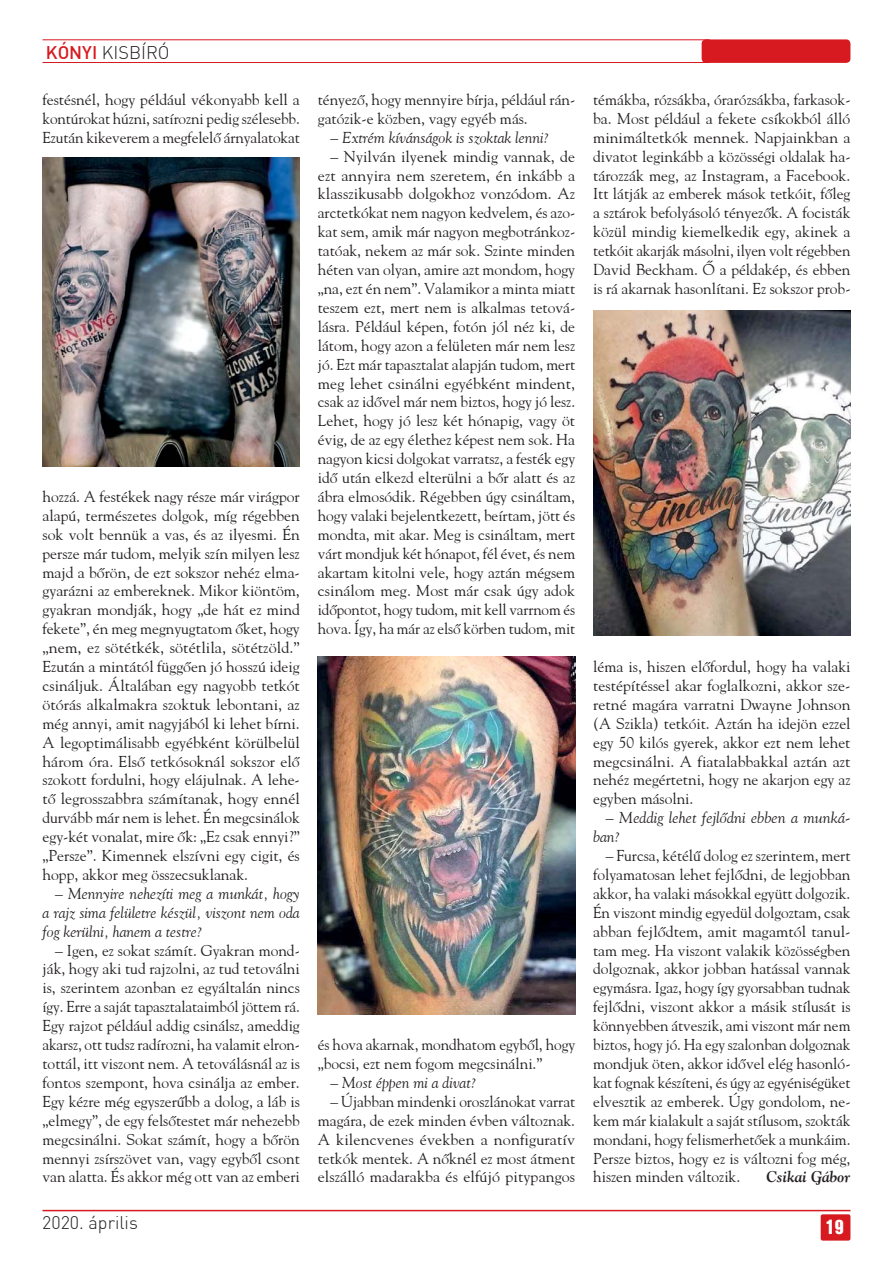
<style>
.page{position:relative;width:893px;height:1263px;background:#fff}
.page>*{position:absolute;margin:0;border:0;box-sizing:border-box;transform-origin:0 0}
.t1{font:18px "Din CE Lig H";color:#231f20}
.t2{font:18px "H Helv Inserat";color:#fff}
.t3{font:15.75px/18.9px "H Goudy";color:#231f20;text-align:justify}
.t4{font:italic 15.75px/18.9px "H Goudy";color:#231f20;text-align:justify}
.t5{font:italic 700 15.75px "H Goudy";color:#231f20}
.s1{font-family:"Din CE Med H";color:#d71920}
.s2{font-style:italic}
</style>
<div class="page">
<hr style="left:43px;top:1210px;width:807px;height:1px;background:#d71920">
<div style="left:821px;top:1214px;width:29px;height:26px;background:#d71920;border-radius:2px"></div>
<div style="left:702px;top:39px;width:148px;height:24px;background:#d71920;border-radius:4px"></div>
<hr style="left:43px;top:62px;width:667px;height:1px;background:#d71920">
<hr style="left:43px;top:39px;width:667px;height:1px;background:#d71920">
<img style="left:43px;top:157px;width:257px;height:309px">
<img style="left:318px;top:656px;width:257px;height:358px">
<img style="left:593px;top:310px;width:257px;height:326px">
<p class="t1" style="left:46px;top:42px;width:125px"><span class="s1">KÓNYI</span> KISBÍRÓ</p>
<p class="t3" style="left:43px;top:90px;width:259px">festésnél, hogy például vékonyabb kell a kontúrokat húzni, satírozni pedig szélesebb.<br>Ezután kikeverem a megfelelő árnyalatokat</p>
<p class="t3" style="left:43px;top:486px;width:259px">hozzá. A festékek nagy része már virágpor alapú, természetes dolgok, míg régebben sok volt bennük a vas, és az ilyesmi. Én persze már tudom, melyik szín milyen lesz majd a bőrön, de ezt sokszor nehéz elma&shy;gyarázni az embereknek. Mikor kiöntöm, gyakran mondják, hogy „de hát ez mind fekete”, én meg megnyugtatom őket, hogy „nem, ez sötétkék, sötétlila, sötétzöld.” Ezután a mintától függően jó hosszú ideig csináljuk. Általában egy nagyobb tetkót ötórás alkalmakra szoktuk lebontani, az még annyi, amit nagyjából ki lehet bírni.<br>A legoptimálisabb egyébként körülbelül három óra. Első tetkósoknál sokszor elő szokott fordulni, hogy elájulnak. A lehe&shy;tő legrosszabbra számítanak, hogy ennél durvább már nem is lehet. Én megcsinálok egy-két vonalat, mire ők: „Ez csak ennyi?” „Persze”. Kimennek elszívni egy cigit, és hopp, akkor meg összecsuklanak.</p>
<p class="t4" style="left:43px;top:884px;width:259px;text-indent:13px">– Mennyire nehezíti meg a munkát, hogy a rajz sima felületre készül, viszont nem oda fog kerülni, hanem a testre?</p>
<p class="t3" style="left:43px;top:940px;width:259px;text-indent:13px"><span class="s2">–</span> Igen, ez sokat számít. Gyakran mond&shy;ják, hogy aki tud rajzolni, az tud tetoválni is, szerintem azonban ez egyáltalán nincs így. Erre a saját tapasztalataimból jöttem rá.<br>Egy rajzot például addig csinálsz, ameddig akarsz, ott tudsz radírozni, ha valamit elron&shy;tottál, itt viszont nem. A tetoválásnál az is fontos szempont, hova csinálja az ember.<br>Egy kézre még egyszerűbb a dolog, a láb is „elmegy”, de egy felsőtestet már nehezebb megcsinálni. Sokat számít, hogy a bőrön mennyi zsírszövet van, vagy egyből csont van alatta. És akkor még ott van az emberi</p>
<p class="t1" style="left:42px;top:1212px;width:97px">2020. április</p>
<p class="t3" style="left:318px;top:90px;width:259px">tényező, hogy mennyire bírja, például rán&shy;gatózik-e közben, vagy egyéb más.</p>
<p class="t4" style="left:331px;top:128px;width:220px">– Extrém kívánságok is szoktak lenni?</p>
<p class="t3" style="left:318px;top:146px;width:259px;text-indent:13px"><span class="s2">–</span> Nyilván ilyenek mindig vannak, de ezt annyira nem szeretem, én inkább a klasszikusabb dolgokhoz vonzódom. Az arctetkókat nem nagyon kedvelem, és azo&shy;kat sem, amik már nagyon megbotránkoz&shy;tatóak, nekem az már sok. Szinte minden héten van olyan, amire azt mondom, hogy „na, ezt én nem”. Valamikor a minta miatt teszem ezt, mert nem is alkalmas tetová&shy;lásra. Például képen, fotón jól néz ki, de látom, hogy azon a felületen már nem lesz jó. Ezt már tapasztalat alapján tudom, mert meg lehet csinálni egyébként mindent, csak az idővel már nem biztos, hogy jó lesz.<br>Lehet, hogy jó lesz két hónapig, vagy öt évig, de az egy élethez képest nem sok. Ha nagyon kicsi dolgokat varratsz, a festék egy idő után elkezd elterülni a bőr alatt és az ábra elmosódik. Régebben úgy csináltam, hogy valaki bejelentkezett, beírtam, jött és mondta, mit akar. Meg is csináltam, mert várt mondjuk két hónapot, fél évet, és nem akartam kitolni vele, hogy aztán mégsem csinálom meg. Most már csak úgy adok időpontot, hogy tudom, mit kell varrnom és hova. Így, ha már az első körben tudom, mit</p>
<p class="t3" style="left:318px;top:1035px;width:259px">és hova akarnak, mondhatom egyből, hogy „bocsi, ezt nem fogom megcsinálni.”</p>
<p class="t4" style="left:331px;top:1073px;width:148px">– Most éppen mi a divat?</p>
<p class="t3" style="left:318px;top:1091px;width:259px;text-indent:13px"><span class="s2">–</span> Újabban mindenki oroszlánokat varrat magára, de ezek minden évben változnak.<br>A kilencvenes években a nonfiguratív tetkók mentek. A nőknél ez most átment elszálló madarakba és elfújó pitypangos</p>
<p class="t3" style="left:593px;top:90px;width:259px">témákba, rózsákba, órarózsákba, farkasok&shy;ba. Most például a fekete csíkokból álló minimáltetkók mennek. Napjainkban a divatot leginkább a közösségi oldalak ha&shy;tározzák meg, az Instagram, a Facebook.<br>Itt látják az emberek mások tetkóit, főleg a sztárok befolyásoló tényezők. A focisták közül mindig kiemelkedik egy, akinek a tetkóit akarják másolni, ilyen volt régebben David Beckham. Ő a példakép, és ebben is rá akarnak hasonlítani. Ez sokszor prob-</p>
<p class="t3" style="left:593px;top:657px;width:259px">léma is, hiszen előfordul, hogy ha valaki testépítéssel akar foglalkozni, akkor sze&shy;retné magára varratni Dwayne Johnson (A Szikla) tetkóit. Aztán ha idejön ezzel egy 50 kilós gyerek, akkor ezt nem lehet megcsinálni. A fiatalabbakkal aztán azt nehéz megértetni, hogy ne akarjon egy az egyben másolni.</p>
<p class="t4" style="left:593px;top:808px;width:259px;text-indent:13px">– Meddig lehet fejlődni ebben a munká&shy;ban?</p>
<p class="t3" style="left:593px;top:846px;width:259px;text-indent:13px"><span class="s2">–</span> Furcsa, kétélű dolog ez szerintem, mert folyamatosan lehet fejlődni, de legjobban akkor, ha valaki másokkal együtt dolgozik.<br>Én viszont mindig egyedül dolgoztam, csak abban fejlődtem, amit magamtól tanul&shy;tam meg. Ha viszont valakik közösségben dolgoznak, akkor jobban hatással vannak egymásra. Igaz, hogy így gyorsabban tudnak fejlődni, viszont akkor a másik stílusát is könnyebben átveszik, ami viszont már nem biztos, hogy jó. Ha egy szalonban dolgoznak mondjuk öten, akkor idővel elég hasonló&shy;kat fognak készíteni, és úgy az egyéniségüket elvesztik az emberek. Úgy gondolom, ne&shy;kem már kialakult a saját stílusom, szokták mondani, hogy felismerhetőek a munkáim.<br>Persze biztos, hogy ez is változni fog még, hiszen minden változik.</p>
<p class="t5" style="left:766px;top:1167px;width:86px">Csikai Gábor</p>
<p class="t2" style="left:826px;top:1216px;width:19px">19</p>
</div>
